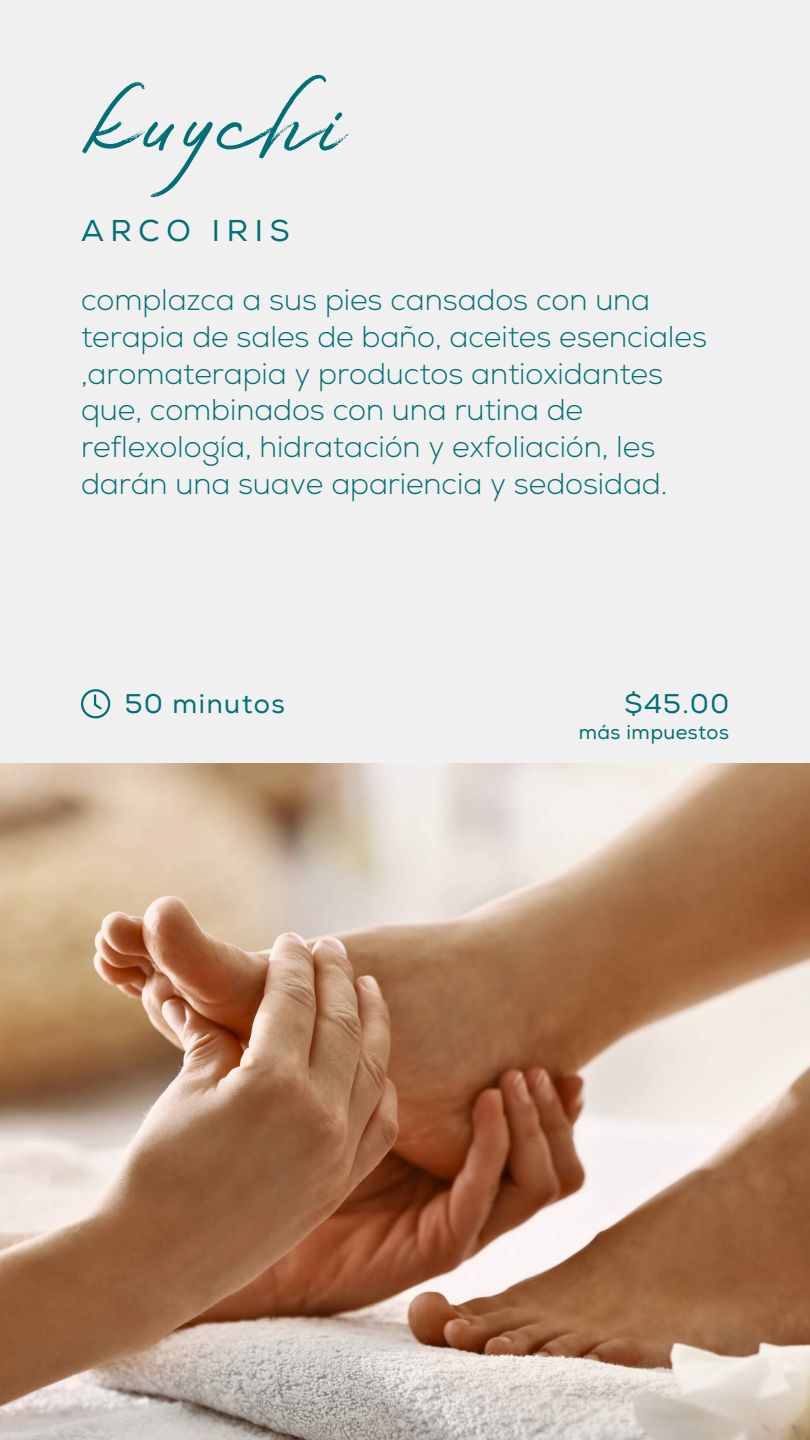
<style>
.page{position:relative;width:810px;height:1440px;background:#f1f0f0}
.page>*{position:absolute;margin:0;border:0;box-sizing:border-box;transform-origin:0 0}
.t1{font:140.5px "Asian Skyline DEMO";color:#006f76}
.t2{font:30.1px "Nexa";letter-spacing:.22em;color:#006f76}
.t3{font:300 30px/36.8px "Nexa";letter-spacing:-.005em;color:#006f76}
.t4{font:27px "Nexa";letter-spacing:.055em;color:#006f76}
.t5{font:20px "Nexa";letter-spacing:.02em;color:#006f76}
</style>
<div class="page">
<svg style="left:81px;top:689px;width:29px;height:29px"></svg>
<img style="left:0;top:764px;width:810px;height:676px">
<h1 class="t1" style="left:97px;top:45px;width:258px">kuychi</h1>
<p class="t2" style="left:81px;top:213px;width:210px">ARCO IRIS</p>
<p class="t3" style="left:81px;top:286px;width:628px">complazca a sus pies cansados con una terapia de sales de baño, aceites esenciales ,aromaterapia y productos antioxidantes que, combinados con una rutina de reflexología, hidratación y exfoliación, les darán una suave apariencia y sedosidad.</p>
<p class="t4" style="left:125px;top:687px;width:162px">50 minutos</p>
<p class="t4" style="left:625px;top:687px;width:106px">$45.00</p>
<p class="t5" style="left:579px;top:720px;width:152px">más impuestos</p>
</div>
